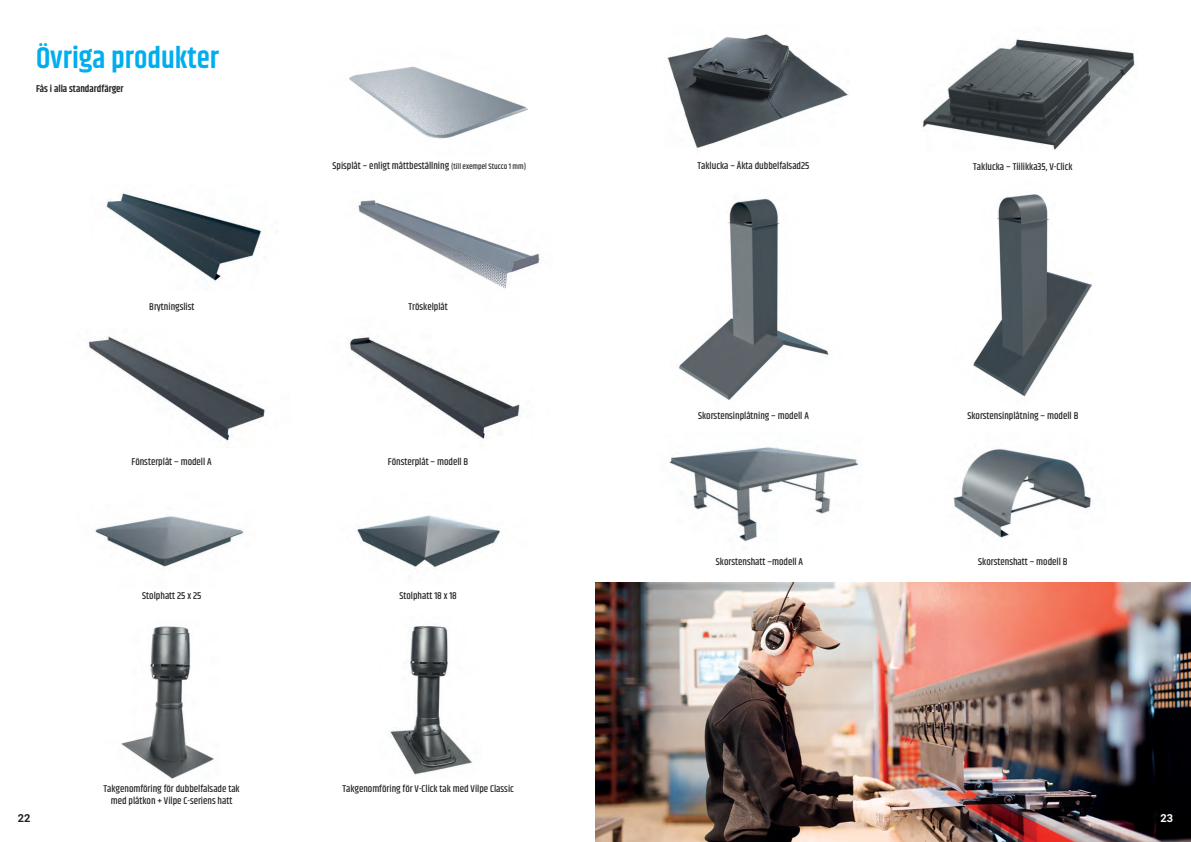
<style>
.page{position:relative;width:1191px;height:842px;background:#fff}
.page>*{position:absolute;margin:0;border:0;box-sizing:border-box;transform-origin:0 0}
.t1{font:600 30px "Khand";color:#00aeef}
.t2{font:700 11px "Roboto";color:#231f20}
.t3{font:700 11px "Roboto";color:#fff}
.t4{font:500 10px/12px "Khand";color:#231f20;text-align:center}
.t5{font:600 10px "Khand";color:#231f20}
.s1{font-size:8px}
</style>
<div class="page">
<img style="left:667px;top:34px;width:182px;height:114px">
<img style="left:922px;top:39px;width:213px;height:111px">
<img style="left:121px;top:626px;width:93px;height:153px">
<img style="left:389px;top:626px;width:83px;height:149px">
<img style="left:88px;top:336px;width:178px;height:112px">
<img style="left:93px;top:516px;width:151px;height:53px">
<img style="left:357px;top:515px;width:144px;height:53px">
<img style="left:106px;top:193px;width:156px;height:89px">
<img style="left:346px;top:335px;width:175px;height:106px">
<img style="left:358px;top:200px;width:182px;height:89px">
<img style="left:349px;top:66px;width:179px;height:73px">
<img style="left:679px;top:198px;width:150px;height:202px">
<img style="left:973px;top:194px;width:119px;height:203px">
<img style="left:669px;top:447px;width:190px;height:95px">
<img style="left:953px;top:448px;width:141px;height:90px">
<img style="left:595px;top:582px;width:596px;height:260px">
<h1 class="t1" style="left:36px;top:38px;width:185px">Övriga produkter</h1>
<p class="t5" style="left:36px;top:82px;width:89px">Fås i alla standardfärger</p>
<p class="t4" style="left:332px;top:160px;width:195px">Spisplåt – enligt måttbeställning <span class="s1">(till exempel Stucco 1 mm)</span></p>
<p class="t4" style="left:697px;top:160px;width:113px">Taklucka – Äkta dubbelfalsad25</p>
<p class="t4" style="left:973px;top:161px;width:101px">Taklucka – Tiilikka35, V-Click</p>
<p class="t4" style="left:149px;top:302px;width:47px">Brytningslist</p>
<p class="t4" style="left:408px;top:302px;width:41px">Tröskelplåt</p>
<p class="t4" style="left:131px;top:457px;width:82px">Fönsterplåt – modell A</p>
<p class="t4" style="left:388px;top:457px;width:82px">Fönsterplåt – modell B</p>
<p class="t4" style="left:142px;top:591px;width:61px">Stolphatt 25 x 25</p>
<p class="t4" style="left:399px;top:591px;width:59px">Stolphatt 18 x 18</p>
<p class="t4" style="left:103px;top:783px;width:138px">Takgenomföring för dubbelfalsade tak med plåtkon + Vilpe C-seriens hatt</p>
<p class="t4" style="left:342px;top:783px;width:173px">Takgenomföring för V-Click tak med Vilpe Classic</p>
<p class="t4" style="left:698px;top:411px;width:112px">Skorstensinplåtning – modell A</p>
<p class="t4" style="left:967px;top:411px;width:112px">Skorstensinplåtning – modell B</p>
<p class="t4" style="left:716px;top:556px;width:89px">Skorstenshatt –modell A</p>
<p class="t4" style="left:978px;top:556px;width:91px">Skorstenshatt – modell B</p>
<p class="t2" style="left:18px;top:810px;width:14px">22</p>
<p class="t3" style="left:1160px;top:810px;width:14px">23</p>
</div>
